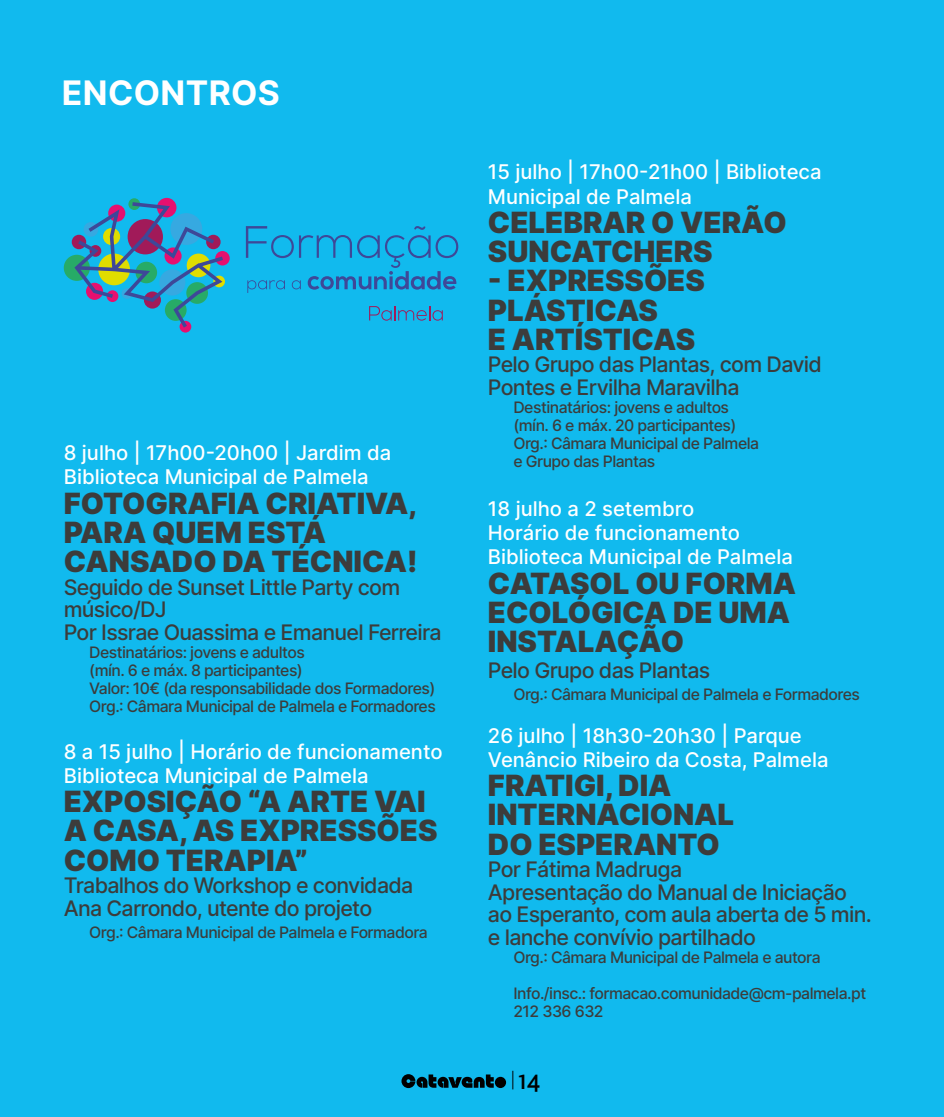
<style>
.page{position:relative;width:944px;height:1117px;background:#fff}
.page>*{position:absolute;margin:0;border:0;box-sizing:border-box;transform-origin:0 0}
.t1{font:700 33.75px "Inter";letter-spacing:.01em;color:#fff}
.t2{font:900 29.25px/29.2px "Inter";color:#3c3c3b}
.t3{font:500 22.5px "Apex New";color:#000}
.t4{font:500 21.38px/22.5px "Inter";letter-spacing:-.03em;color:#3c3c3b}
.t5{font:500 20.25px/24.3px "Inter";color:#fff}
.t6{font:500 15.75px/18px "Inter";letter-spacing:-.03em;color:#3c3c3b}
.s1{font-family:"Bebas Neue";font-weight:400;font-size:24.75px}
</style>
<div class="page">
<div style="left:0;top:0;width:944px;height:1116px;background:#11baee"></div>
<div style="left:64px;top:255px;width:26px;height:26px;background:#27ab67;border-radius:50%"></div>
<div style="left:215px;top:251px;width:15px;height:14px;background:#e6106f;border-radius:50%"></div>
<div style="left:72px;top:235px;width:14px;height:14px;background:#a11a59;border-radius:50%"></div>
<svg style="left:128px;top:198px;width:12px;height:12px"></svg>
<div style="left:213px;top:275px;width:12px;height:12px;background:#e0dd00;border-radius:50%"></div>
<div style="left:180px;top:321px;width:11px;height:11px;background:#e6106f;border-radius:50%"></div>
<div style="left:157px;top:198px;width:19px;height:19px;background:#e6106f;border-radius:50%"></div>
<svg style="left:74px;top:202px;width:149px;height:125px"></svg>
<svg style="left:246px;top:226px;width:212px;height:67px"></svg>
<svg style="left:369px;top:306px;width:74px;height:14px"></svg>
<svg style="left:401px;top:1074px;width:105px;height:13px"></svg>
<h1 class="t1" style="left:62px;top:68px;width:220px">ENCONTROS</h1>
<p class="t5" style="left:64px;top:440px;width:329px">8 julho | 17h00-20h00 | Jardim da<br>Biblioteca Municipal de Palmela</p>
<h2 class="t2" style="left:64px;top:487px;width:355px">FOTOGRAFIA CRIATIVA,<br>PARA QUEM ESTÁ<br>CANSADO DA TÉCNICA!</h2>
<h3 class="t4" style="left:64px;top:575px;width:379px">Seguido de Sunset Little Party com músico/DJ<br>Por Issrae Ouassima e Emanuel Ferreira</h3>
<p class="t6" style="left:89px;top:642px;width:348px">Destinatários: jovens e adultos<br>(mín. 6 e máx. 8 participantes)<br>Valor: 10€ (da responsabilidade dos Formadores)<br>Org.: Câmara Municipal de Palmela e Formadores</p>
<p class="t5" style="left:64px;top:738px;width:380px">8 a 15 julho | Horário de funcionamento<br>Biblioteca Municipal de Palmela</p>
<h2 class="t2" style="left:64px;top:786px;width:375px">EXPOSIÇÃO “A ARTE VAI<br>A CASA, AS EXPRESSÕES<br>COMO TERAPIA”</h2>
<h3 class="t4" style="left:64px;top:873px;width:351px">Trabalhos do Workshop e convidada<br>Ana Carrondo, utente do projeto</h3>
<p class="t6" style="left:89px;top:922px;width:340px">Org.: Câmara Municipal de Palmela e Formadora</p>
<p class="t5" style="left:488px;top:159px;width:335px">15 julho | 17h00-21h00 | Biblioteca<br>Municipal de Palmela</p>
<h2 class="t2" style="left:488px;top:207px;width:300px">CELEBRAR O VERÃO<br>SUNCATCHERS</h2>
<h2 class="t2" style="left:488px;top:265px;width:219px">- EXPRESSÕES<br>PLÁSTICAS<br>E ARTÍSTICAS</h2>
<h3 class="t4" style="left:488px;top:353px;width:335px">Pelo Grupo das Plantas, com David<br>Pontes e Ervilha Maravilha</h3>
<p class="t6" style="left:513px;top:398px;width:247px">Destinatários: jovens e adultos (mín. 6 e máx. 20 participantes)<br>Org.: Câmara Municipal de Palmela e Grupo das Plantas</p>
<p class="t5" style="left:488px;top:495px;width:306px">18 julho a 2 setembro<br>Horário de funcionamento<br>Biblioteca Municipal de Palmela</p>
<h2 class="t2" style="left:488px;top:567px;width:310px">CATASOL OU FORMA<br>ECOLÓGICA DE UMA<br>INSTALAÇÃO</h2>
<h3 class="t4" style="left:488px;top:658px;width:224px">Pelo Grupo das Plantas</h3>
<p class="t6" style="left:513px;top:685px;width:348px">Org.: Câmara Municipal de Palmela e Formadores</p>
<p class="t5" style="left:488px;top:722px;width:342px">26 julho | 18h30-20h30 | Parque<br>Venâncio Ribeiro da Costa, Palmela</p>
<h2 class="t2" style="left:488px;top:770px;width:248px">FRATIGI, DIA<br>INTERNACIONAL<br>DO ESPERANTO</h2>
<h3 class="t4" style="left:488px;top:857px;width:385px">Por Fátima Madruga<br>Apresentação do Manual de Iniciação ao Esperanto, com aula aberta de 5 min. e lanche convívio partilhado</h3>
<p class="t6" style="left:513px;top:947px;width:309px">Org.: Câmara Municipal de Palmela e autora</p>
<p class="t6" style="left:513px;top:983px;width:354px">Info./insc.: formacao.comunidade@cm-palmela.pt<br>212 336 632</p>
<h3 class="t3" style="left:510px;top:1064px;width:32px"><span class="s1">|</span>14</h3>
</div>
